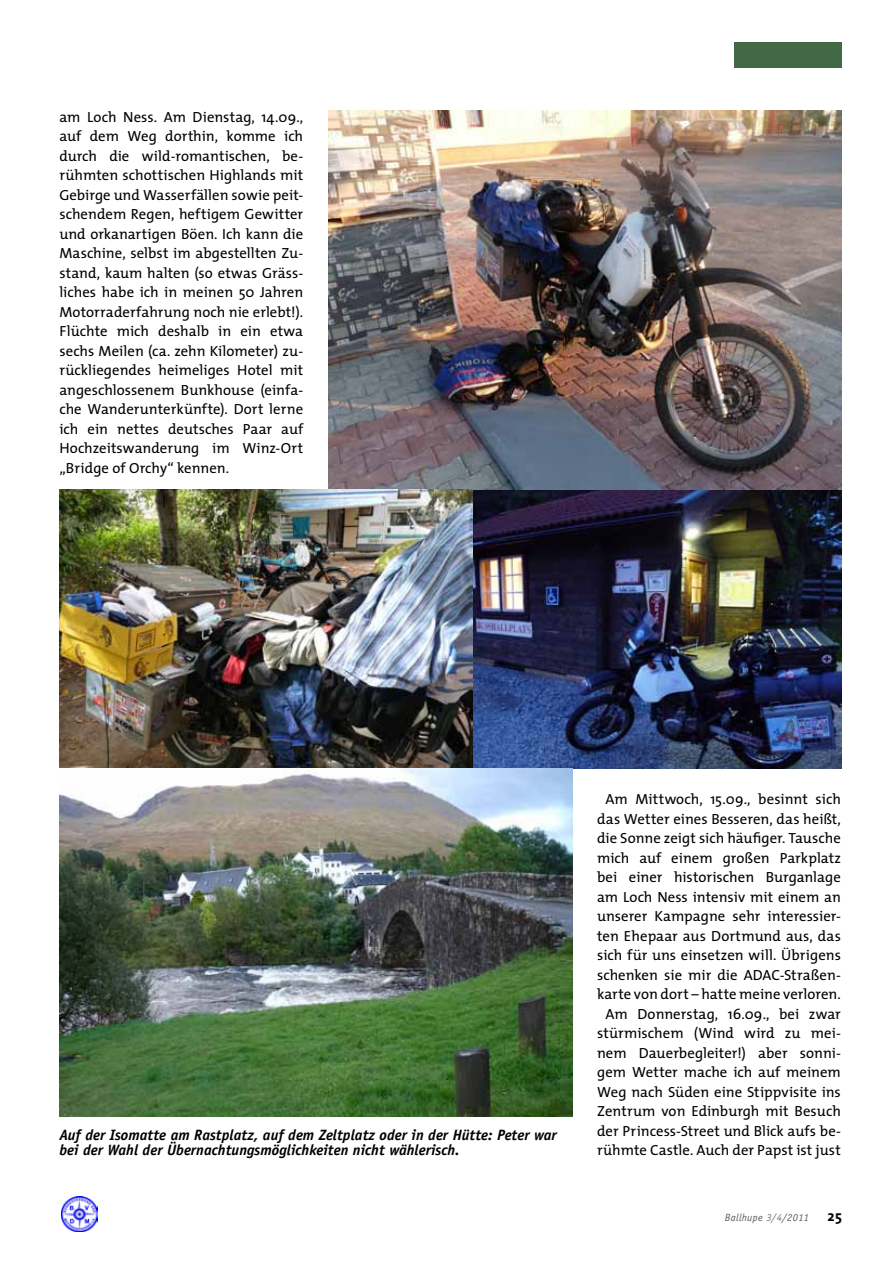
<style>
.page{position:relative;width:893px;height:1263px;background:#fff}
.page>*{position:absolute;margin:0;border:0;box-sizing:border-box;transform-origin:0 0}
.t1{font:italic 700 15px/15px "Officina Sans Std";color:#000}
.t2{font:14.7px/19.5px "T Mix";letter-spacing:.005em;color:#000;text-align:center}
.t3{font:italic 10.5px "Officina Sans Std";letter-spacing:.025em;color:#5c5b60}
.s1{color:#757378}
.s2{font-family:"T Mix";font-weight:700;font-style:normal;font-size:15px;color:#000}
</style>
<div class="page">
<img style="left:62px;top:1196px;width:35px;height:35px">
<div style="left:734px;top:43px;width:108px;height:25px;background:#426946"></div>
<img style="left:422px;top:489px;width:420px;height:280px">
<img style="left:329px;top:110px;width:513px;height:379px">
<img style="left:60px;top:490px;width:412px;height:279px">
<img style="left:59px;top:769px;width:514px;height:347px">
<p class="t2" style="left:59px;top:107px;width:245px;text-align:justify">am Loch Ness. Am Dienstag, 14.09., auf dem Weg dorthin, komme ich durch die wild-romantischen, be&shy;rühmten schottischen Highlands mit Gebirge und Wasserfällen sowie peit&shy;schendem Regen, heftigem Gewitter und orkanartigen Böen. Ich kann die Maschine, selbst im abgestellten Zu&shy;stand, kaum halten (so etwas Gräss&shy;liches habe ich in meinen 50 Jahren Motorraderfahrung noch nie erlebt!).<br>Flüchte mich deshalb in ein etwa sechs Meilen (ca. zehn Kilometer) zu&shy;rückliegendes heimeliges Hotel mit angeschlossenem Bunkhouse (einfa&shy;che Wanderunterkünfte). Dort lerne ich ein nettes deutsches Paar auf Hochzeitswanderung im Winz-Ort „Bridge of Orchy“ kennen.</p>
<p class="t1" style="left:60px;top:1127px;width:499px">Auf der Isomatte am Rastplatz, auf dem Zeltplatz oder in der Hütte: Peter war bei der Wahl der Übernachtungsmöglichkeiten nicht wählerisch.</p>
<p class="t2" style="left:597px;top:789px;width:245px">Am Mittwoch, 15.09., besinnt sich das Wetter eines Besseren, das heißt, die Sonne zeigt sich häufiger. Tausche mich auf einem großen Parkplatz bei einer historischen Burganlage am Loch Ness intensiv mit einem an unserer Kampagne sehr interessier&shy;ten Ehepaar aus Dortmund aus, das sich für uns einsetzen will. Übrigens schenken sie mir die ADAC-Straßen&shy;karte von dort – hatte meine verloren.<br>Am Donnerstag, 16.09., bei zwar stürmischem (Wind wird zu mei&shy;nem Dauerbegleiter!) aber sonni&shy;gem Wetter mache ich auf meinem Weg nach Süden eine Stippvisite ins Zentrum von Edinburgh mit Besuch der Princess-Street und Blick aufs be&shy;rühmte Castle. Auch der Papst ist just</p>
<p class="t3" style="left:725px;top:1212px;width:118px">Ballhupe <span class="s1">3/4</span>/2011 <span class="s2">25</span></p>
</div>
